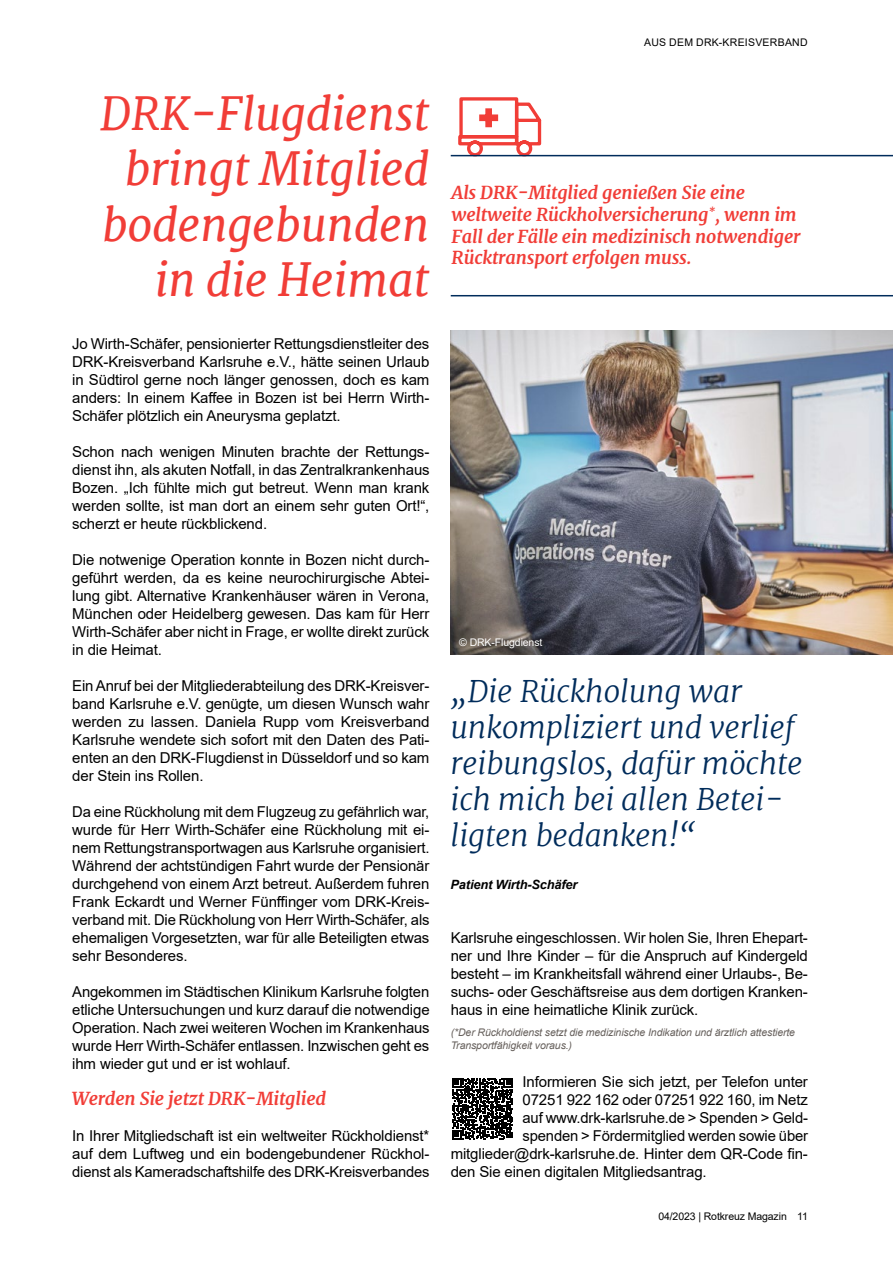
<style>
.page{position:relative;width:893px;height:1263px;background:#fff}
.page>*{position:absolute;margin:0;border:0;box-sizing:border-box;transform-origin:0 0}
.t1{font:italic 45px/55.5px "Merriweather";letter-spacing:-.01em;color:#f13d37;text-align:right}
.t2{font:italic 300 30px/36px "Merriweather";color:#002c5b}
.t3{font:italic 700 18px/21.6px "Merriweather";letter-spacing:-.01em;color:#f13d37}
.t4{font:15px/18px "Arial";letter-spacing:-.01em;color:#000;text-align:justify}
.t5{font:italic 700 12.75px "Arial";letter-spacing:-.01em;color:#000}
.t6{font:italic 10.5px/12.6px "Arial";letter-spacing:-.01em;color:#66605c}
.t7{font:10.5px "Arial";letter-spacing:-.01em;color:#000}
.t8{font:10.5px "Arial";letter-spacing:.025em;color:#000}
.t9{font:10.5px "Arial";letter-spacing:-.01em;color:#fff}
</style>
<div class="page">
<svg style="left:458px;top:97px;width:83px;height:58px"></svg>
<img style="left:451px;top:331px;width:442px;height:324px">
<hr style="left:451px;top:295px;width:442px;height:1px;background:#002c5b">
<hr style="left:451px;top:155px;width:442px;height:1px;background:#002c5b">
<svg style="left:452px;top:1078px;width:61px;height:61px"></svg>
<h1 class="t1" style="left:100px;top:86px;width:331px">DRK-Flugdienst bringt Mitglied bodengebunden in die Heimat</h1>
<p class="t4" style="left:72px;top:334px;width:359px">Jo Wirth-Schäfer, pensionierter Rettungsdienstleiter des DRK-Kreisverband Karlsruhe e.V., hätte seinen Urlaub in Südtirol gerne noch länger genossen, doch es kam anders: In einem Kaffee in Bozen ist bei Herrn Wirth-Schäfer plötzlich ein Aneurysma geplatzt.</p>
<p class="t4" style="left:72px;top:442px;width:359px">Schon nach wenigen Minuten brachte der Rettungs&shy;dienst ihn, als akuten Notfall, in das Zentralkrankenhaus Bozen. „Ich fühlte mich gut betreut. Wenn man krank werden sollte, ist man dort an einem sehr guten Ort!“, scherzt er heute rückblickend.</p>
<p class="t4" style="left:72px;top:550px;width:359px">Die notwenige Operation konnte in Bozen nicht durch&shy;geführt werden, da es keine neurochirurgische Abtei&shy;lung gibt. Alternative Krankenhäuser wären in Verona, München oder Heidelberg gewesen. Das kam für Herr Wirth-Schäfer aber nicht in Frage, er wollte direkt zurück in die Heimat.</p>
<p class="t4" style="left:72px;top:676px;width:359px">Ein Anruf bei der Mitgliederabteilung des DRK-Kreisver&shy;band Karlsruhe e.V. genügte, um diesen Wunsch wahr werden zu lassen. Daniela Rupp vom Kreisverband Karlsruhe wendete sich sofort mit den Daten des Pati&shy;enten an den DRK-Flugdienst in Düsseldorf und so kam der Stein ins Rollen.</p>
<p class="t4" style="left:72px;top:802px;width:359px">Da eine Rückholung mit dem Flugzeug zu gefährlich war, wurde für Herr Wirth-Schäfer eine Rückholung mit ei&shy;nem Rettungstransportwagen aus Karlsruhe organisiert.<br>Während der achtstündigen Fahrt wurde der Pensionär durchgehend von einem Arzt betreut. Außerdem fuhren Frank Eckardt und Werner Fünffinger vom DRK-Kreis&shy;verband mit. Die Rückholung von Herr Wirth-Schäfer, als ehemaligen Vorgesetzten, war für alle Beteiligten etwas sehr Besonderes.</p>
<p class="t4" style="left:72px;top:982px;width:359px">Angekommen im Städtischen Klinikum Karlsruhe folgten etliche Untersuchungen und kurz darauf die notwendige Operation. Nach zwei weiteren Wochen im Krankenhaus wurde Herr Wirth-Schäfer entlassen. Inzwischen geht es ihm wieder gut und er ist wohlauf.</p>
<p class="t3" style="left:72px;top:1087px;width:255px">Werden Sie jetzt DRK-Mitglied</p>
<p class="t4" style="left:72px;top:1126px;width:359px">In Ihrer Mitgliedschaft ist ein weltweiter Rückholdienst* auf dem Luftweg und ein bodengebundener Rückhol&shy;dienst als Kameradschaftshilfe des DRK-Kreisverbandes</p>
<p class="t8" style="left:644px;top:35px;width:165px">AUS DEM DRK-KREISVERBAND</p>
<p class="t3" style="left:452px;top:182px;width:350px">Als DRK-Mitglied genießen Sie eine weltweite Rückholversicherung<sup>*</sup>, wenn im Fall der Fälle ein medizinisch notwendiger Rücktransport erfolgen muss.</p>
<p class="t9" style="left:459px;top:635px;width:85px">© DRK-Flugdienst</p>
<h2 class="t2" style="left:451px;top:674px;width:354px">„Die Rückholung war unkompliziert und verlief reibungslos, dafür möchte ich mich bei allen Betei&shy;ligten bedanken!“</h2>
<p class="t5" style="left:451px;top:876px;width:128px">Patient Wirth-Schäfer</p>
<p class="t4" style="left:451px;top:928px;width:359px">Karlsruhe eingeschlossen. Wir holen Sie, Ihren Ehepart&shy;ner und Ihre Kinder – für die Anspruch auf Kindergeld besteht – im Krankheitsfall während einer Urlaubs-, Be&shy;suchs- oder Geschäftsreise aus dem dortigen Kranken&shy;haus in eine heimatliche Klinik zurück.</p>
<p class="t6" style="left:451px;top:1026px;width:346px">(*Der Rückholdienst setzt die medizinische Indikation und ärztlich attestierte<br>Transportfähigkeit voraus.)</p>
<p class="t4" style="left:523px;top:1072px;width:287px">Informieren Sie sich jetzt, per Telefon unter</p>
<p class="t4" style="left:523px;top:1090px;width:287px">07251 922 162 oder 07251 922 160, im Netz</p>
<p class="t4" style="left:523px;top:1108px;width:287px">auf www.drk-karlsruhe.de &gt; Spenden &gt; Geld-</p>
<p class="t4" style="left:523px;top:1126px;width:287px">spenden &gt; Fördermitglied werden sowie über</p>
<p class="t4" style="left:451px;top:1144px;width:359px">mitglieder@drk-karlsruhe.de. Hinter dem QR-Code fin-</p>
<p class="t4" style="left:451px;top:1162px;width:257px">den Sie einen digitalen Mitgliedsantrag.</p>
<p class="t7" style="left:658px;top:1209px;width:151px">04/2023 | Rotkreuz Magazin 11</p>
</div>
